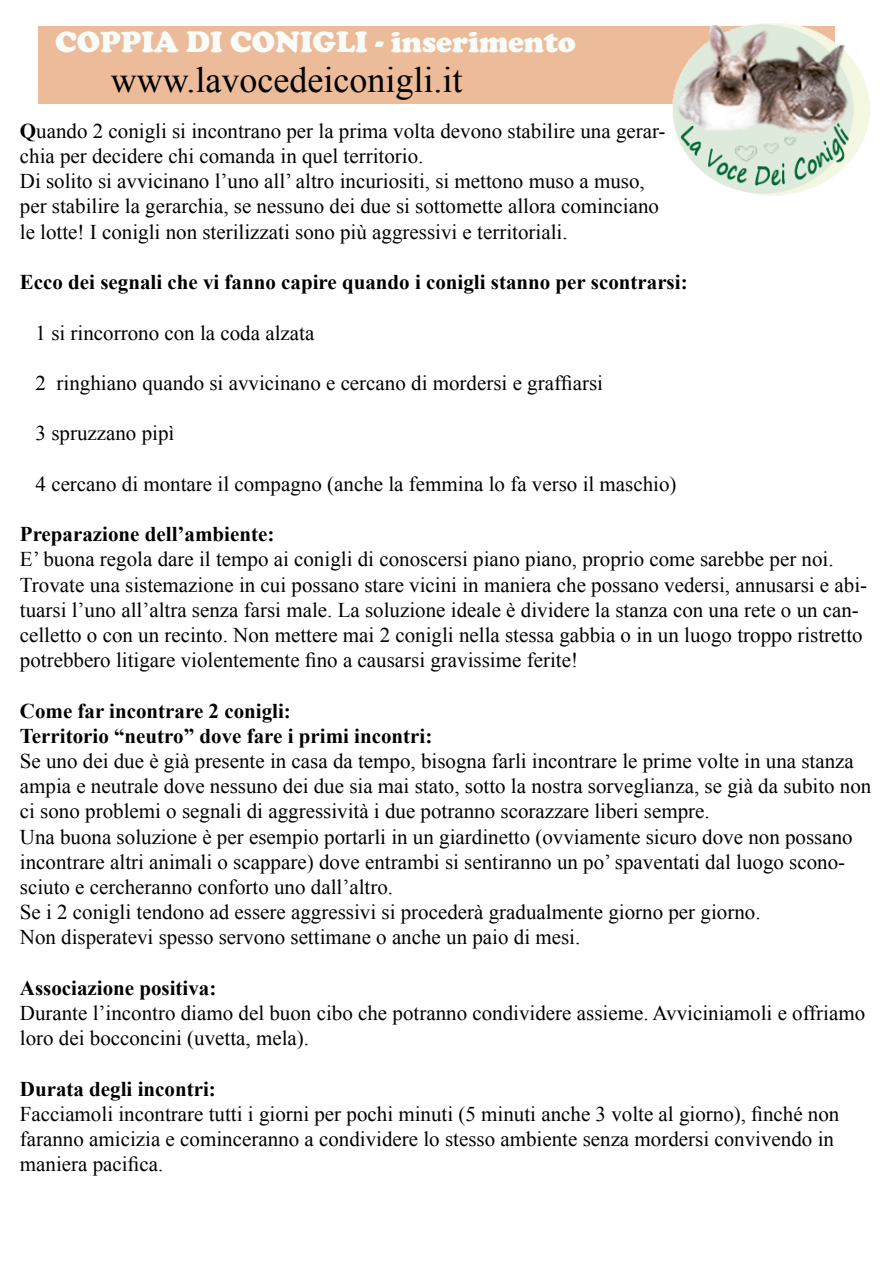
<style>
.page{position:relative;width:893px;height:1263px;background:#fff}
.page>*{position:absolute;margin:0;border:0;box-sizing:border-box;transform-origin:0 0}
.t1{font:36px "Times New Roman";color:#000}
.t2{font:900 30px "Cooper";color:#f9fcf9}
.t3{font:21px/25.2px "Times New Roman";color:#000}
.t4{font:700 21px/25.2px "Times New Roman";color:#000}
.s1{font-weight:700}
</style>
<div class="page">
<div style="left:38px;top:26px;width:797px;height:78px;background:#ecbb9a"></div>
<img style="left:672px;top:23px;width:198px;height:173px">
<h2 class="t2" style="left:55px;top:25px;width:522px">COPPIA DI CONIGLI - inserimento</h2>
<h1 class="t1" style="left:111px;top:56px;width:353px">www.lavocedeiconigli.it</h1>
<p class="t3" style="left:20px;top:118px;width:647px"><span class="s1">Q</span>uando 2 conigli si incontrano per la prima volta devono stabilire una gerar&shy;chia per decidere chi comanda in quel territorio.<br>Di solito si avvicinano l’uno all’ altro incuriositi, si mettono muso a muso, per stabilire la gerarchia, se nessuno dei due si sottomette allora cominciano le lotte! I conigli non sterilizzati sono più aggressivi e territoriali.</p>
<p class="t4" style="left:20px;top:269px;width:669px">Ecco dei segnali che vi fanno capire quando i conigli stanno per scontrarsi:</p>
<p class="t3" style="left:36px;top:320px;width:280px">1 si rincorrono con la coda alzata</p>
<p class="t3" style="left:36px;top:370px;width:569px">2 ringhiano quando si avvicinano e cercano di mordersi e graffiarsi</p>
<p class="t3" style="left:36px;top:420px;width:140px">3 spruzzano pipì</p>
<p class="t3" style="left:36px;top:471px;width:642px">4 cercano di montare il compagno (anche la femmina lo fa verso il maschio)</p>
<p class="t4" style="left:20px;top:521px;width:256px">Preparazione dell’ambiente:</p>
<p class="t3" style="left:20px;top:546px;width:849px">E’ buona regola dare il tempo ai conigli di conoscersi piano piano, proprio come sarebbe per noi.<br>Trovate una sistemazione in cui possano stare vicini in maniera che possano vedersi, annusarsi e abi&shy;tuarsi l’uno all’altra senza farsi male. La soluzione ideale è dividere la stanza con una rete o un can&shy;celletto o con un recinto. Non mettere mai 2 conigli nella stessa gabbia o in un luogo troppo ristretto potrebbero litigare violentemente fino a causarsi gravissime ferite!</p>
<p class="t4" style="left:20px;top:697px;width:414px">Come far incontrare 2 conigli:<br>Territorio “neutro” dove fare i primi incontri:</p>
<p class="t3" style="left:20px;top:748px;width:853px">Se uno dei due è già presente in casa da tempo, bisogna farli incontrare le prime volte in una stanza ampia e neutrale dove nessuno dei due sia mai stato, sotto la nostra sorveglianza, se già da subito non ci sono problemi o segnali di aggressività i due potranno scorazzare liberi sempre.<br>Una buona soluzione è per esempio portarli in un giardinetto (ovviamente sicuro dove non possano incontrare altri animali o scappare) dove entrambi si sentiranno un po’ spaventati dal luogo scono&shy;sciuto e cercheranno conforto uno dall’altro.<br>Se i 2 conigli tendono ad essere aggressivi si procederà gradualmente giorno per giorno.<br>Non disperatevi spesso servono settimane o anche un paio di mesi.</p>
<p class="t4" style="left:20px;top:975px;width:198px">Associazione positiva:</p>
<p class="t3" style="left:20px;top:1000px;width:847px">Durante l’incontro diamo del buon cibo che potranno condividere assieme. Avviciniamoli e offriamo loro dei bocconcini (uvetta, mela).</p>
<p class="t4" style="left:20px;top:1075px;width:197px">Durata degli incontri:</p>
<p class="t3" style="left:20px;top:1101px;width:821px">Facciamoli incontrare tutti i giorni per pochi minuti (5 minuti anche 3 volte al giorno), finché non faranno amicizia e cominceranno a condividere lo stesso ambiente senza mordersi convivendo in maniera pacifica.</p>
</div>
